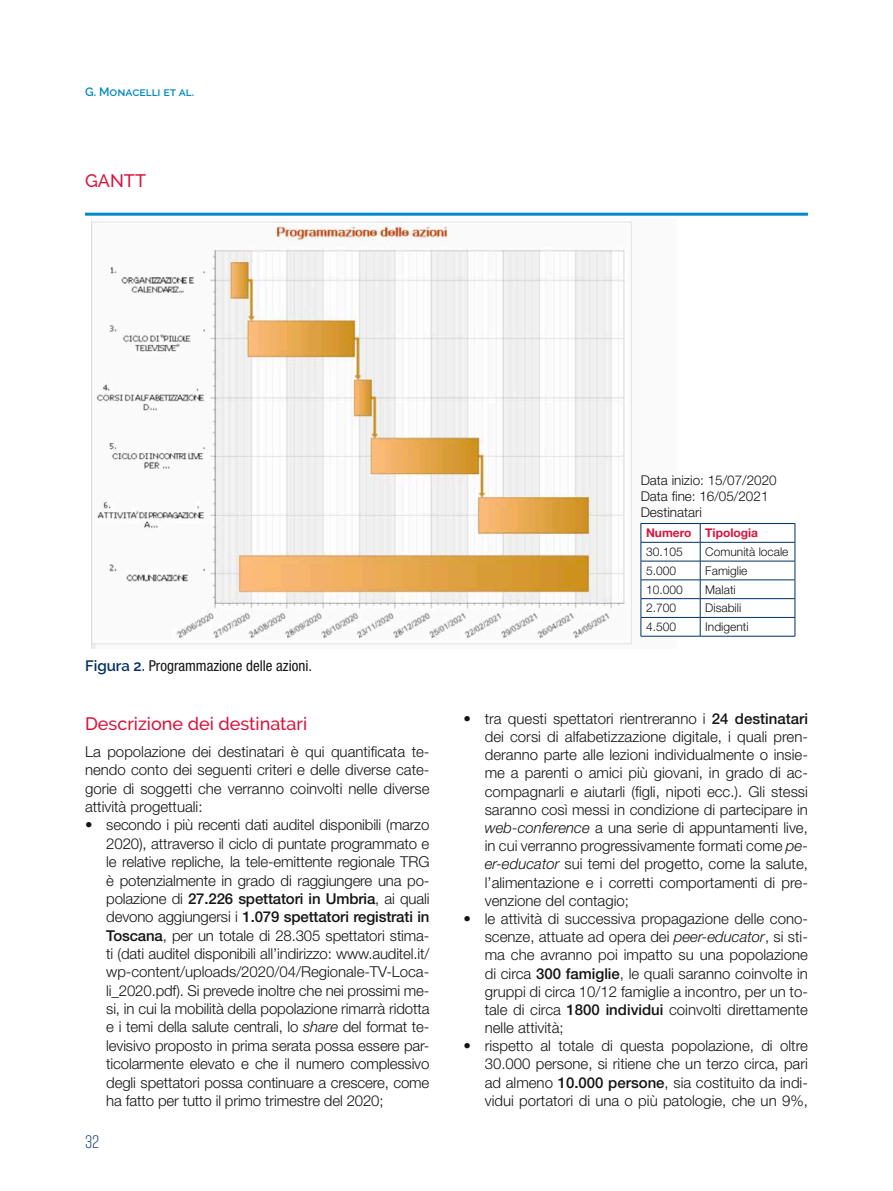
<style>
.page{position:relative;width:893px;height:1191px;background:#fff}
.page>*{position:absolute;margin:0;border:0;box-sizing:border-box;transform-origin:0 0}
.t1{font:500 18px "Raleway";color:#d9133c}
.t2{font:300 18px "Rift Soft";color:#003064}
.t3{font:300 15px/18.1px "Helvetica Neue LT Std";color:#131413;text-align:justify}
.t4{font:condensed 15px "Helvetica Neue LT Std";color:#131413}
.t5{font:300 13.5px/16.2px "Helvetica Neue LT Std";color:#131413}
.t6{font:300 12px "Helvetica Neue LT Std";color:#131413}
.t7{font:600 12px "Raleway";color:#0089c4}
.t8{font:700 12px "Helvetica Neue LT Std";color:#d9133c}
.s1{font-family:"Raleway";font-weight:600;font-stretch:normal;color:#003064}
.s2{font-weight:500}
.s3{font-style:italic}
</style>
<div class="page">
<img style="left:91px;top:218px;width:550px;height:430px">
<hr style="left:85px;top:213px;width:723px;height:3px;background:#0089c4">
<hr style="left:641px;top:636px;width:59px;height:1px;background:#003064">
<hr style="left:700px;top:636px;width:95px;height:1px;background:#003064">
<svg style="left:641px;top:523px;width:155px;height:113px"></svg>
<hr style="left:641px;top:542px;width:59px;height:1px;background:#003064">
<hr style="left:700px;top:542px;width:95px;height:1px;background:#003064">
<p class="t7" style="left:85px;top:85px;width:111px">G. Monacelli et al.</p>
<p class="t1" style="left:85px;top:170px;width:63px">GANTT</p>
<p class="t4" style="left:85px;top:656px;width:228px"><span class="s1">Figura 2.</span> Programmazione delle azioni.</p>
<p class="t1" style="left:85px;top:713px;width:224px">Descrizione dei destinatari</p>
<p class="t3" style="left:85px;top:742px;width:346px">La popolazione dei destinatari è qui quantificata te&shy;nendo conto dei seguenti criteri e delle diverse cate&shy;gorie di soggetti che verranno coinvolti nelle diverse attività progettuali:</p>
<p class="t3" style="left:106px;top:815px;width:325px;text-indent:-21px">• secondo i più recenti dati auditel disponibili (marzo 2020), attraverso il ciclo di puntate programmato e le relative repliche, la tele-emittente regionale TRG è potenzialmente in grado di raggiungere una po&shy;polazione di <span class="s2">27.226 spettatori in Umbria</span>, ai quali devono aggiungersi i <span class="s2">1.079 spettatori registrati in Toscana</span>, per un totale di 28.305 spettatori stima&shy;ti (dati auditel disponibili all’indirizzo: www.auditel.it/ wp-content/uploads/2020/04/Regionale-TV-Loca&shy;li_2020.pdf). Si prevede inoltre che nei prossimi me&shy;si, in cui la mobilità della popolazione rimarrà ridotta e i temi della salute centrali, lo <span class="s3">share</span> del format te&shy;levisivo proposto in prima serata possa essere par&shy;ticolarmente elevato e che il numero complessivo degli spettatori possa continuare a crescere, come ha fatto per tutto il primo trimestre del 2020;</p>
<p class="t2" style="left:85px;top:1129px;width:16px">32</p>
<p class="t5" style="left:641px;top:472px;width:138px">Data inizio: 15/07/2020<br>Data fine: 16/05/2021<br>Destinatari</p>
<p class="t8" style="left:646px;top:525px;width:114px">Numero Tipologia</p>
<p class="t6" style="left:646px;top:544px;width:38px">30.105</p>
<p class="t6" style="left:705px;top:544px;width:85px">Comunità locale</p>
<p class="t6" style="left:646px;top:563px;width:32px">5.000</p>
<p class="t6" style="left:705px;top:563px;width:44px">Famiglie</p>
<p class="t6" style="left:646px;top:582px;width:38px">10.000</p>
<p class="t6" style="left:705px;top:582px;width:32px">Malati</p>
<p class="t6" style="left:646px;top:600px;width:32px">2.700</p>
<p class="t6" style="left:705px;top:600px;width:37px">Disabili</p>
<p class="t6" style="left:646px;top:619px;width:32px">4.500</p>
<p class="t6" style="left:705px;top:619px;width:45px">Indigenti</p>
<p class="t3" style="left:485px;top:709px;width:325px;text-indent:-21px">• tra questi spettatori rientreranno i <span class="s2">24 destinatari </span>dei corsi di alfabetizzazione digitale, i quali pren&shy;deranno parte alle lezioni individualmente o insie&shy;me a parenti o amici più giovani, in grado di ac&shy;compagnarli e aiutarli (figli, nipoti ecc.). Gli stessi saranno così messi in condizione di partecipare in <span class="s3">web-conference</span> a una serie di appuntamenti live, in cui verranno progressivamente formati come <span class="s3">pe&shy;er-educator</span> sui temi del progetto, come la salute, l’alimentazione e i corretti comportamenti di pre&shy;venzione del contagio;</p>
<p class="t3" style="left:485px;top:909px;width:325px;text-indent:-21px">• le attività di successiva propagazione delle cono&shy;scenze, attuate ad opera dei <span class="s3">peer-educator</span>, si sti&shy;ma che avranno poi impatto su una popolazione di circa <span class="s2">300 famiglie</span>, le quali saranno coinvolte in gruppi di circa 10/12 famiglie a incontro, per un to&shy;tale di circa <span class="s2">1800 individui</span> coinvolti direttamente nelle attività;</p>
<p class="t3" style="left:485px;top:1036px;width:325px;text-indent:-21px">• rispetto al totale di questa popolazione, di oltre 30.000 persone, si ritiene che un terzo circa, pari ad almeno <span class="s2">10.000 persone</span>, sia costituito da indi&shy;vidui portatori di una o più patologie, che un 9%,</p>
</div>
